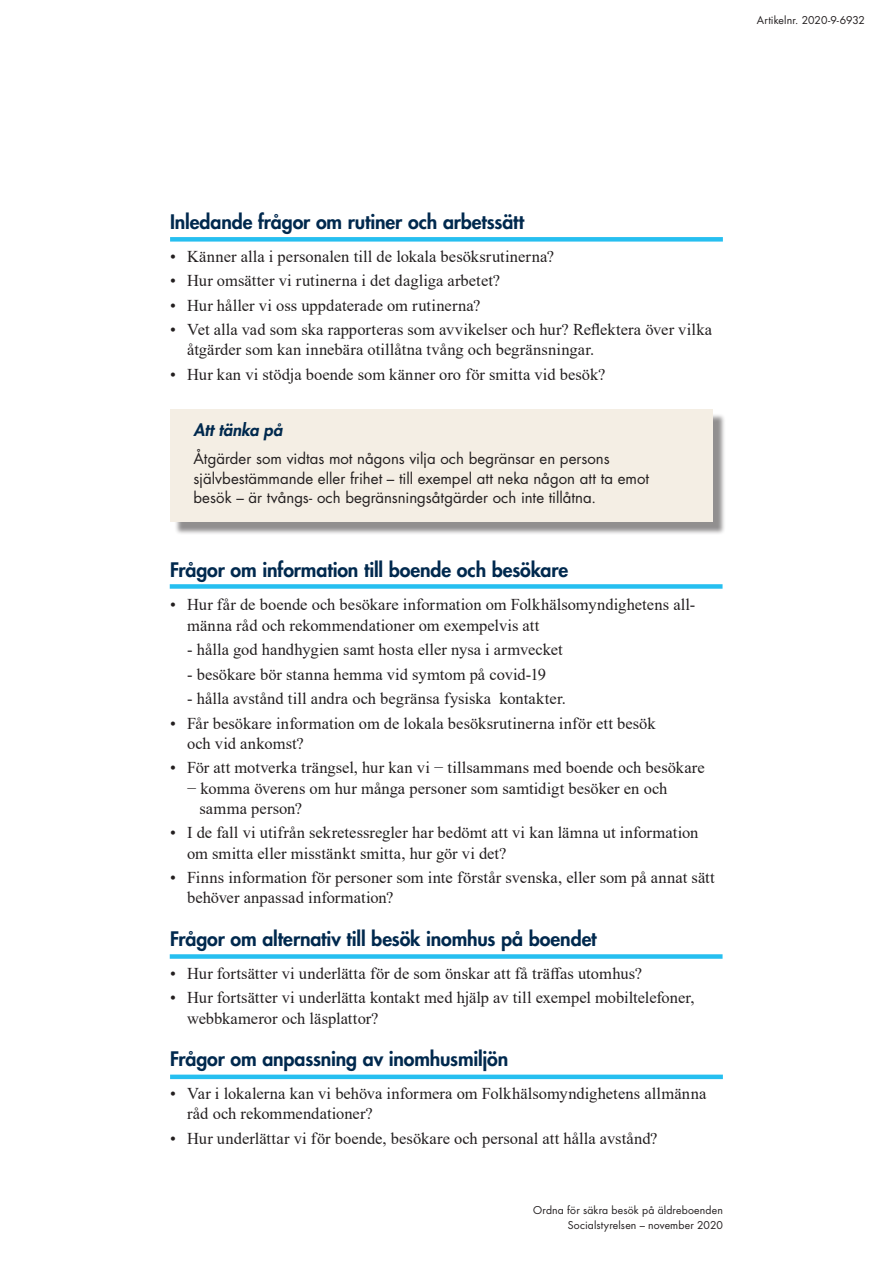
<style>
.page{position:relative;width:893px;height:1263px;background:#fff}
.page>*{position:absolute;margin:0;border:0;box-sizing:border-box;transform-origin:0 0}
.Rubrik_2{font:800 19.5px "Futura Std";letter-spacing:-.005em;color:#00294e}
.Punktlista{font:16.5px/20.2px "Times New Roman";letter-spacing:.005em;color:#231f20}
.Rubrik_3{font:italic 800 16.5px "Futura Std";color:#00294e}
.Punktlista-2{font:15px/19.5px "Futura Std";color:#231f20}
.t1{font:10.5px/15px "Futura Std";letter-spacing:.015em;color:#231f20;text-align:right}
</style>
<div class="page">
<div style="left:170px;top:237px;width:553px;height:5px;background:#26bff0"></div>
<div style="left:174px;top:413px;width:551px;height:122px;background:#231f20;opacity:.5"></div>
<div style="left:170px;top:409px;width:542px;height:113px;background:#f4eee4"></div>
<div style="left:170px;top:584px;width:552px;height:5px;background:#26bff0"></div>
<div style="left:170px;top:954px;width:552px;height:5px;background:#26bff0"></div>
<div style="left:170px;top:1074px;width:553px;height:5px;background:#26bff0"></div>
<p class="t1" style="left:757px;top:12px;width:110px">Artikelnr. 2020-9-6932</p>
<h2 class="Rubrik_2" style="left:170px;top:209px;width:356px">Inledande frågor om rutiner och arbetssätt</h2>
<p class="Punktlista" style="left:170px;top:246px;width:385px">• Känner alla i personalen till de lokala besöksrutinerna?</p>
<p class="Punktlista" style="left:170px;top:270px;width:332px">• Hur omsätter vi rutinerna i det dagliga arbetet?</p>
<p class="Punktlista" style="left:170px;top:295px;width:312px">• Hur håller vi oss uppdaterade om rutinerna?</p>
<p class="Punktlista" style="left:187px;top:319px;width:527px;text-indent:-17px">• Vet alla vad som ska rapporteras som avvikelser och hur? Reflektera över vilka åtgärder som kan innebära otillåtna tvång och begränsningar.</p>
<p class="Punktlista" style="left:170px;top:364px;width:437px">• Hur kan vi stödja boende som känner oro för smitta vid besök?</p>
<h3 class="Rubrik_3" style="left:193px;top:420px;width:90px">Att tänka på</h3>
<p class="Punktlista-2" style="left:193px;top:449px;width:457px">Åtgärder som vidtas mot någons vilja och begränsar en persons självbestämmande eller frihet – till exempel att neka någon att ta emot besök – är tvångs- och begränsningsåtgärder och inte tillåtna.</p>
<h2 class="Rubrik_2" style="left:170px;top:558px;width:400px">Frågor om information till boende och besökare</h2>
<p class="Punktlista" style="left:187px;top:594px;width:510px;text-indent:-17px">• Hur får de boende och besökare information om Folkhälsomyndighetens all&shy;männa råd och rekommendationer om exempelvis att</p>
<p class="Punktlista" style="left:187px;top:639px;width:377px">- hålla god handhygien samt hosta eller nysa i armvecket</p>
<p class="Punktlista" style="left:187px;top:663px;width:361px">- besökare bör stanna hemma vid symtom på covid-19</p>
<p class="Punktlista" style="left:187px;top:688px;width:380px">- hålla avstånd till andra och begränsa fysiska kontakter.</p>
<p class="Punktlista" style="left:187px;top:712px;width:470px;text-indent:-17px">• Får besökare information om de lokala besöksrutinerna inför ett besök och vid ankomst?</p>
<p class="Punktlista" style="left:170px;top:757px;width:536px">• För att motverka trängsel, hur kan vi − tillsammans med boende och besökare</p>
<p class="Punktlista" style="left:187px;top:777px;width:482px">− komma överens om hur många personer som samtidigt besöker en och</p>
<p class="Punktlista" style="left:199px;top:798px;width:104px">samma person?</p>
<p class="Punktlista" style="left:187px;top:822px;width:513px;text-indent:-17px">• I de fall vi utifrån sekretessregler har bedömt att vi kan lämna ut information om smitta eller misstänkt smitta, hur gör vi det?</p>
<p class="Punktlista" style="left:187px;top:867px;width:529px;text-indent:-17px">• Finns information för personer som inte förstår svenska, eller som på annat sätt behöver anpassad information?</p>
<h2 class="Rubrik_2" style="left:170px;top:926px;width:428px">Frågor om alternativ till besök inomhus på boendet</h2>
<p class="Punktlista" style="left:170px;top:962px;width:474px">• Hur fortsätter vi underlätta för de som önskar att få träffas utomhus?</p>
<p class="Punktlista" style="left:187px;top:987px;width:509px;text-indent:-17px">• Hur fortsätter vi underlätta kontakt med hjälp av till exempel mobiltelefoner, webbkameror och läsplattor?</p>
<h2 class="Rubrik_2" style="left:170px;top:1046px;width:340px">Frågor om anpassning av inomhusmiljön</h2>
<p class="Punktlista" style="left:187px;top:1082px;width:521px;text-indent:-17px">• Var i lokalerna kan vi behöva informera om Folkhälsomyndighetens allmänna råd och rekommendationer?</p>
<p class="Punktlista" style="left:170px;top:1127px;width:489px">• Hur underlättar vi för boende, besökare och personal att hålla avstånd?</p>
<p class="t1" style="left:533px;top:1203px;width:191px">Ordna för säkra besök på äldreboenden<br>Socialstyrelsen – november 2020</p>
</div>
